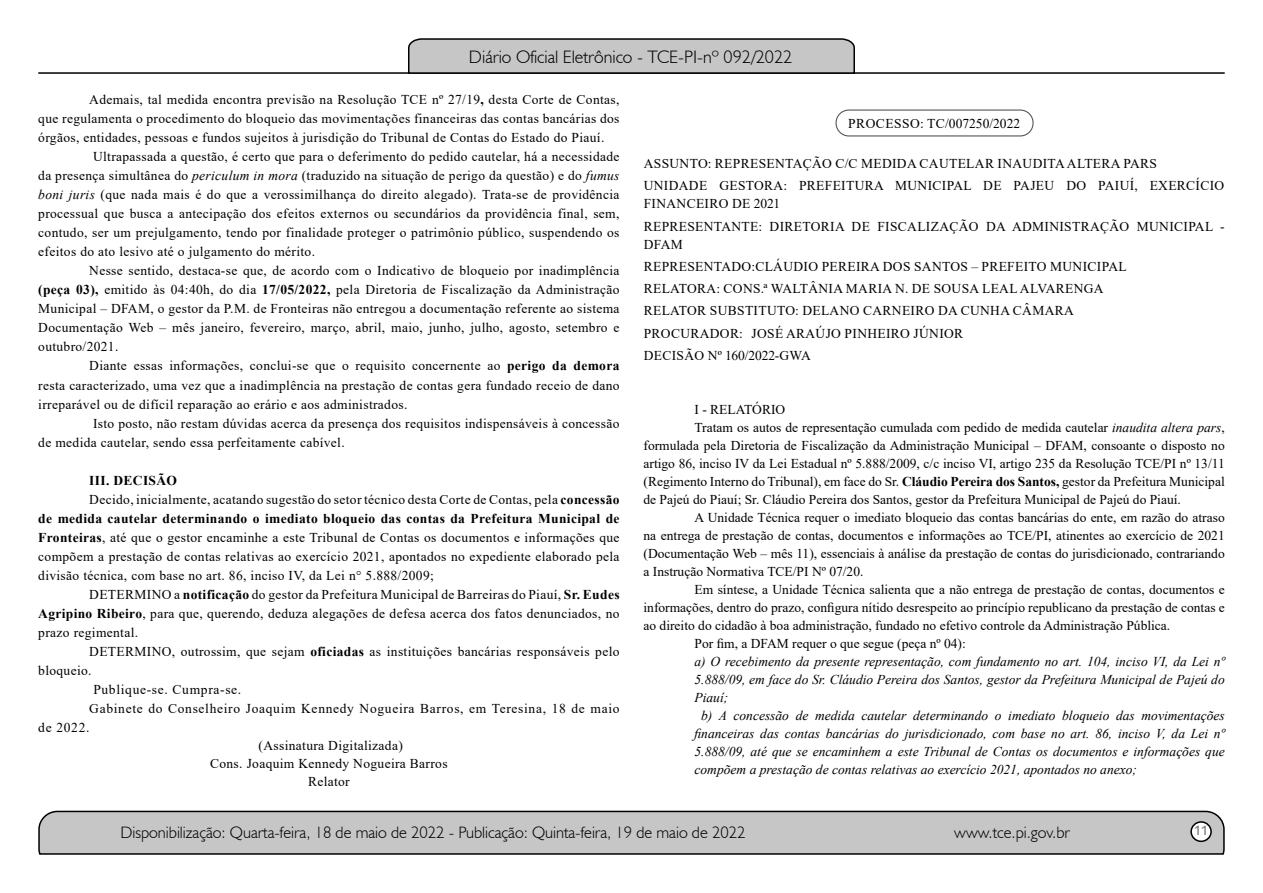
<style>
.page{position:relative;width:1263px;height:893px;background:#fff}
.page>*{position:absolute;margin:0;border:0;box-sizing:border-box;transform-origin:0 0}
.t1{font:300 18px "Humanist 521 BT";color:#000}
.t2{font:300 16.5px "Humanist 521 BT";color:#000}
.t3{font:15px "Estrangelo Edessa";color:#808080}
.t4{font:13.5px/22.2px "Times New Roman";letter-spacing:.025em;color:#000}
.t5{font:13.5px "Times New Roman";color:#000}
.t6{font:italic 13.5px "Times New Roman";color:#000}
.t7{font:13.5px "Times New Roman";letter-spacing:.05em;color:#000}
.t8{font:700 13.5px "Times New Roman";letter-spacing:.025em;color:#000}
.s1{font-weight:700}
.s2{font-style:italic}
</style>
<div class="page">
<svg style="left:38px;top:810px;width:1187px;height:45px;background:#b9b9b9"></svg>
<div style="left:1191px;top:822px;width:20px;height:19px;background:#fff;border-radius:50%"></div>
<div style="left:1190px;top:821px;width:22px;height:21px;border:2px solid #000;border-radius:50%"></div>
<hr style="left:38px;top:72px;width:1187px;height:2px;background:#000">
<svg style="left:407px;top:38px;width:449px;height:36px;background:#b4b4b4"></svg>
<div style="left:835px;top:110px;width:198px;height:27px;border:1px solid #575756;border-radius:13px"></div>
<h1 class="t1" style="left:469px;top:46px;width:325px">Diário Oficial Eletrônico - TCE-PI-nº 092/2022</h1>
<p class="t4" style="left:89px;top:88px;width:532px">Ademais, tal medida encontra previsão na Resolução TCE nº 27/19<span class="s1">,</span> desta Corte de Contas,</p>
<p class="t4" style="left:38px;top:107px;width:583px">que regulamenta o procedimento do bloqueio das movimentações financeiras das contas bancárias dos</p>
<p class="t4" style="left:38px;top:126px;width:568px">órgãos, entidades, pessoas e fundos sujeitos à jurisdição do Tribunal de Contas do Estado do Piauí.</p>
<p class="t4" style="left:93px;top:145px;width:528px">Ultrapassada a questão, é certo que para o deferimento do pedido cautelar, há a necessidade</p>
<p class="t4" style="left:38px;top:164px;width:583px">da presença simultânea do <span class="s2">periculum in mora</span> (traduzido na situação de perigo da questão) e do <span class="s2">fumus</span></p>
<p class="t4" style="left:38px;top:183px;width:583px"><span class="s2">boni juris</span> (que nada mais é do que a verossimilhança do direito alegado). Trata-se de providência</p>
<p class="t4" style="left:38px;top:202px;width:583px">processual que busca a antecipação dos efeitos externos ou secundários da providência final, sem,</p>
<p class="t4" style="left:38px;top:221px;width:583px">contudo, ser um prejulgamento, tendo por finalidade proteger o patrimônio público, suspendendo os</p>
<p class="t4" style="left:38px;top:240px;width:278px">efeitos do ato lesivo até o julgamento do mérito.</p>
<p class="t4" style="left:89px;top:259px;width:532px">Nesse sentido, destaca-se que, de acordo com o Indicativo de bloqueio por inadimplência</p>
<p class="t4" style="left:38px;top:278px;width:583px"><span class="s1">(peça 03),</span> emitido às 04:40h, do dia <span class="s1">17/05/2022,</span> pela Diretoria de Fiscalização da Administração</p>
<p class="t4" style="left:38px;top:297px;width:583px">Municipal – DFAM, o gestor da P.M. de Fronteiras não entregou a documentação referente ao sistema</p>
<p class="t4" style="left:38px;top:316px;width:583px">Documentação Web – mês janeiro, fevereiro, março, abril, maio, junho, julho, agosto, setembro e</p>
<p class="t4" style="left:38px;top:335px;width:82px">outubro/2021.</p>
<p class="t4" style="left:89px;top:354px;width:532px">Diante essas informações, conclui-se que o requisito concernente ao <span class="s1">perigo da demora</span></p>
<p class="t4" style="left:38px;top:373px;width:583px">resta caracterizado, uma vez que a inadimplência na prestação de contas gera fundado receio de dano</p>
<p class="t4" style="left:38px;top:392px;width:371px">irreparável ou de difícil reparação ao erário e aos administrados.</p>
<p class="t4" style="left:93px;top:412px;width:528px">Isto posto, não restam dúvidas acerca da presença dos requisitos indispensáveis à concessão</p>
<p class="t4" style="left:38px;top:431px;width:308px">de medida cautelar, sendo essa perfeitamente cabível.</p>
<p class="t8" style="left:89px;top:470px;width:89px">III. DECISÃO</p>
<p class="t4" style="left:89px;top:488px;width:532px">Decido, inicialmente, acatando sugestão do setor técnico desta Corte de Contas, pela <span class="s1">concessão</span></p>
<p class="t8" style="left:38px;top:509px;width:583px">de medida cautelar determinando o imediato bloqueio das contas da Prefeitura Municipal de</p>
<p class="t4" style="left:38px;top:526px;width:583px"><span class="s1">Fronteiras</span>, até que o gestor encaminhe a este Tribunal de Contas os documentos e informações que</p>
<p class="t4" style="left:38px;top:545px;width:583px">compõem a prestação de contas relativas ao exercício 2021, apontados no expediente elaborado pela</p>
<p class="t4" style="left:38px;top:564px;width:397px">divisão técnica, com base no art. 86, inciso IV, da Lei n° 5.888/2009;</p>
<p class="t4" style="left:89px;top:583px;width:532px">DETERMINO a <span class="s1">notificação</span> do gestor da Prefeitura Municipal de Barreiras do Piauí, <span class="s1">Sr. Eudes</span></p>
<p class="t4" style="left:38px;top:602px;width:583px"><span class="s1">Agripino Ribeiro</span>, para que, querendo, deduza alegações de defesa acerca dos fatos denunciados, no</p>
<p class="t4" style="left:38px;top:621px;width:101px">prazo regimental.</p>
<p class="t4" style="left:89px;top:640px;width:532px">DETERMINO, outrossim, que sejam <span class="s1">oficiadas</span> as instituições bancárias responsáveis pelo</p>
<p class="t4" style="left:38px;top:659px;width:55px">bloqueio.</p>
<p class="t7" style="left:93px;top:680px;width:149px">Publique-se. Cumpra-se.</p>
<p class="t7" style="left:89px;top:699px;width:532px">Gabinete do Conselheiro Joaquim Kennedy Nogueira Barros, em Teresina, 18 de maio</p>
<p class="t4" style="left:38px;top:716px;width:53px">de 2022.</p>
<p class="t4" style="left:259px;top:734px;width:146px">(Assinatura Digitalizada)</p>
<p class="t4" style="left:210px;top:752px;width:239px">Cons. Joaquim Kennedy Nogueira Barros</p>
<p class="t4" style="left:308px;top:770px;width:43px">Relator</p>
<p class="t4" style="left:848px;top:112px;width:173px">PROCESSO: TC/007250/2022</p>
<p class="t4" style="left:644px;top:152px;width:582px">ASSUNTO: REPRESENTAÇÃO C/C MEDIDA CAUTELAR INAUDITA ALTERA PARS<br>UNIDADE GESTORA: PREFEITURA MUNICIPAL DE PAJEU DO PAIUÍ, EXERCÍCIO</p>
<p class="t4" style="left:644px;top:192px;width:582px">FINANCEIRO DE 2021<br>REPRESENTANTE: DIRETORIA DE FISCALIZAÇÃO DA ADMINISTRAÇÃO MUNICIPAL -</p>
<p class="t4" style="left:644px;top:233px;width:484px">DFAM<br>REPRESENTADO:CLÁUDIO PEREIRA DOS SANTOS – PREFEITO MUNICIPAL RELATORA: CONS.ª WALTÂNIA MARIA N. DE SOUSA LEAL ALVARENGA RELATOR SUBSTITUTO: DELANO CARNEIRO DA CUNHA CÂMARA PROCURADOR: JOSÉ ARAÚJO PINHEIRO JÚNIOR<br>DECISÃO Nº 160/2022-GWA</p>
<p class="t5" style="left:694px;top:400px;width:92px">I - RELATÓRIO</p>
<p class="t5" style="left:694px;top:418px;width:532px">Tratam os autos de representação cumulada com pedido de medida cautelar <span class="s2">inaudita altera pars</span>,</p>
<p class="t5" style="left:643px;top:436px;width:583px">formulada pela Diretoria de Fiscalização da Administração Municipal – DFAM, consoante o disposto no</p>
<p class="t5" style="left:643px;top:454px;width:583px">artigo 86, inciso IV da Lei Estadual nº 5.888/2009, c/c inciso VI, artigo 235 da Resolução TCE/PI nº 13/11</p>
<p class="t5" style="left:643px;top:472px;width:583px">(Regimento Interno do Tribunal), em face do Sr. <span class="s1">Cláudio Pereira dos Santos,</span> gestor da Prefeitura Municipal</p>
<p class="t5" style="left:643px;top:490px;width:539px">de Pajeú do Piauí; Sr. Cláudio Pereira dos Santos, gestor da Prefeitura Municipal de Pajeú do Piauí.</p>
<p class="t5" style="left:694px;top:508px;width:532px">A Unidade Técnica requer o imediato bloqueio das contas bancárias do ente, em razão do atraso</p>
<p class="t5" style="left:643px;top:526px;width:583px">na entrega de prestação de contas, documentos e informações ao TCE/PI, atinentes ao exercício de 2021</p>
<p class="t5" style="left:643px;top:544px;width:583px">(Documentação Web – mês 11), essenciais à análise da prestação de contas do jurisdicionado, contrariando</p>
<p class="t5" style="left:643px;top:562px;width:221px">a Instrução Normativa TCE/PI Nº 07/20.</p>
<p class="t5" style="left:694px;top:580px;width:532px">Em síntese, a Unidade Técnica salienta que a não entrega de prestação de contas, documentos e</p>
<p class="t5" style="left:643px;top:598px;width:583px">informações, dentro do prazo, configura nítido desrespeito ao princípio republicano da prestação de contas e</p>
<p class="t5" style="left:643px;top:616px;width:528px">ao direito do cidadão à boa administração, fundado no efetivo controle da Administração Pública.</p>
<p class="t5" style="left:694px;top:634px;width:273px">Por fim, a DFAM requer o que segue (peça nº 04):</p>
<p class="t6" style="left:694px;top:652px;width:532px">a) O recebimento da presente representação, com fundamento no art. 104, inciso VI, da Lei nº</p>
<p class="t6" style="left:694px;top:670px;width:532px">5.888/09, em face do Sr. Cláudio Pereira dos Santos, gestor da Prefeitura Municipal de Pajeú do</p>
<p class="t6" style="left:694px;top:688px;width:35px">Piauí;</p>
<p class="t6" style="left:701px;top:706px;width:525px">b) A concessão de medida cautelar determinando o imediato bloqueio das movimentações</p>
<p class="t6" style="left:694px;top:724px;width:532px">financeiras das contas bancárias do jurisdicionado, com base no art. 86, inciso V, da Lei nº</p>
<p class="t6" style="left:694px;top:742px;width:532px">5.888/09, até que se encaminhem a este Tribunal de Contas os documentos e informações que</p>
<p class="t6" style="left:694px;top:760px;width:444px">compõem a prestação de contas relativas ao exercício 2021, apontados no anexo;</p>
<p class="t2" style="left:120px;top:822px;width:626px">Disponibilização: Quarta-feira, 18 de maio de 2022 - Publicação: Quinta-feira, 19 de maio de 2022</p>
<p class="t2" style="left:954px;top:822px;width:117px">www.tce.pi.gov.br</p>
<p class="t3" style="left:1194px;top:823px;width:16px">11</p>
</div>
